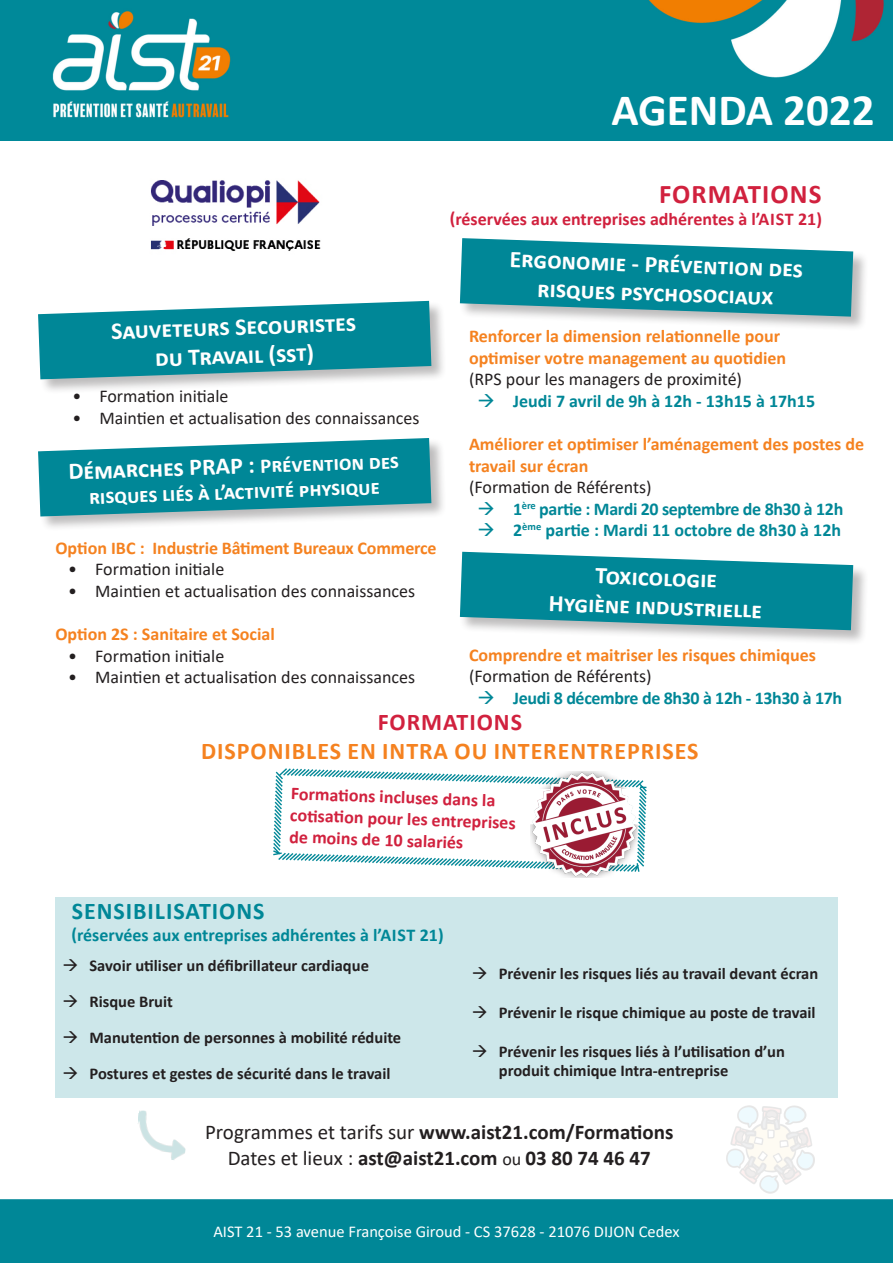
<style>
.page{position:relative;width:893px;height:1263px;background:#fff}
.page>*{position:absolute;margin:0;border:0;box-sizing:border-box;transform-origin:0 0}
.t1{font:700 45px "Calibri";color:#fff}
.t2{font:700 27px "Calibri";letter-spacing:.04em;color:#d1213e}
.t3{font:700 24px "Calibri";color:#fff}
.t4{font:700 24px/28.8px "Calibri";letter-spacing:.04em;color:#f58220;text-align:center}
.t5{font:700 24px "Calibri";letter-spacing:.04em;color:#008797}
.t6{font:700 21px "Calibri";color:#231f20}
.t7{font:700 21px "Calibri";color:#fff}
.t8{font:700 18px/21.6px "Calibri";color:#f58220}
.t9{font:18px "Calibri";color:#231f20}
.t10{font:700 18px/21.6px "Calibri";letter-spacing:.03em;color:#d1213e}
.t11{font:700 18px "Calibri";color:#008797}
.t12{font:700 18px "Calibri";letter-spacing:-.02em;color:#008797}
.t13{font:700 16.5px/19.5px "Calibri";color:#231f20}
.t14{font:16.5px "Calibri";color:#fff}
.s1{font-size:21px}
.s2{font-weight:400;color:#231f20}
.s3{color:#d1213e}
.s4{font-weight:400}
.s5{font-weight:400;font-size:18px}
</style>
<div class="page">
<img style="left:0;top:0;width:893px;height:140px">
<div style="left:38px;top:300px;width:408px;height:95px;background:#231f20;opacity:.3"></div>
<svg style="left:38px;top:300px;width:394px;height:80px;background:#2b99a6"></svg>
<div style="left:38px;top:437px;width:409px;height:95px;background:#231f20;opacity:.3"></div>
<svg style="left:38px;top:437px;width:394px;height:80px;background:#2c99a6"></svg>
<div style="left:459px;top:238px;width:410px;height:94px;background:#231f20;opacity:.3"></div>
<svg style="left:459px;top:238px;width:395px;height:79px;background:#2a98a5"></svg>
<div style="left:459px;top:551px;width:410px;height:95px;background:#231f20;opacity:.3"></div>
<svg style="left:459px;top:551px;width:395px;height:80px;background:#2c99a6"></svg>
<div style="left:55px;top:897px;width:782px;height:200px;background:#cde7ea"></div>
<div style="left:1px;top:1200px;width:891px;height:62px;background:#008797"></div>
<div style="left:0;top:1199px;width:893px;height:64px;border:2px solid #008797"></div>
<img style="left:727px;top:1106px;width:87px;height:87px">
<img style="left:138px;top:1110px;width:48px;height:50px">
<svg style="left:273px;top:768px;width:374px;height:104px"></svg>
<img style="left:531px;top:772px;width:106px;height:105px">
<img style="left:150px;top:180px;width:171px;height:71px">
<p class="t1" style="left:611px;top:79px;width:264px">AGENDA 2022</p>
<p class="t2" style="left:659px;top:175px;width:164px">FORMATIONS</p>
<p class="t10" style="left:450px;top:208px;width:374px">(réservées aux entreprises adhérentes à l’AIST 21)</p>
<p class="t3" style="left:111px;top:314px;width:246px;rotate:-2deg">Sauveteurs Secouristes</p>
<p class="t3" style="left:155px;top:341px;width:161px;rotate:-2deg">du Travail (sst)</p>
<p class="t9" style="left:72px;top:384px;width:158px">• Formation initiale</p>
<p class="t9" style="left:72px;top:406px;width:348px">• Maintien et actualisation des connaissances</p>
<p class="t3" style="left:68px;top:454px;width:332px;rotate:-2deg">Démarches PRAP : <span class="s1">Prévention des</span></p>
<p class="t7" style="left:89px;top:482px;width:292px;rotate:-2deg">risques liés à l’activité physique</p>
<p class="t8" style="left:55px;top:537px;width:383px">Option IBC : Industrie Bâtiment Bureaux Commerce</p>
<p class="t9" style="left:68px;top:557px;width:158px">• Formation initiale</p>
<p class="t9" style="left:68px;top:578px;width:348px">• Maintien et actualisation des connaissances</p>
<p class="t8" style="left:55px;top:623px;width:221px">Option 2S : Sanitaire et Social</p>
<p class="t9" style="left:68px;top:643px;width:158px">• Formation initiale</p>
<p class="t9" style="left:68px;top:665px;width:348px">• Maintien et actualisation des connaissances</p>
<p class="t3" style="left:510px;top:242px;width:295px;rotate:2deg">Ergonomie - Prévention des</p>
<p class="t3" style="left:538px;top:272px;width:238px;rotate:2deg">risques psychosociaux</p>
<p class="t8" style="left:469px;top:325px;width:319px">Renforcer la dimension relationnelle pour optimiser votre management au quotidien <span class="s2">(RPS pour les managers de proximité)</span></p>
<p class="t11" style="left:478px;top:388px;width:339px">→ Jeudi 7 avril de 9h à 12h - 13h15 à 17h15</p>
<p class="t8" style="left:469px;top:433px;width:397px">Améliorer et optimiser l’aménagement des postes de travail sur écran<br><span class="s2">(Formation de Référents)</span></p>
<p class="t12" style="left:478px;top:496px;width:367px">→ 1<sup>ère</sup> partie : Mardi 20 septembre de 8h30 à 12h</p>
<p class="t11" style="left:478px;top:518px;width:365px">→ 2<sup>ème</sup> partie : Mardi 11 octobre de 8h30 à 12h</p>
<p class="t3" style="left:596px;top:558px;width:123px;rotate:2deg">Toxicologie</p>
<p class="t3" style="left:549px;top:586px;width:215px;rotate:2deg">Hygiène industrielle</p>
<p class="t8" style="left:469px;top:644px;width:348px">Comprendre et maitriser les risques chimiques <span class="s2">(Formation de Référents)</span></p>
<p class="t12" style="left:478px;top:685px;width:366px">→ Jeudi 8 décembre de 8h30 à 12h - 13h30 à 17h</p>
<p class="t4" style="left:201px;top:708px;width:499px"><span class="s3">FORMATIONS<br></span>DISPONIBLES EN INTRA OU INTERENTREPRISES</p>
<p class="t10" style="left:291px;top:782px;width:228px;rotate:2deg">Formati ons incluses dans la coti sati on pour les entreprises de moins de 10 salariés</p>
<p class="t5" style="left:72px;top:894px;width:194px">SENSIBILISATIONS</p>
<p class="t11" style="left:71px;top:922px;width:374px">(réservées aux entreprises adhérentes à l’AIST 21)</p>
<p class="t13" style="left:89px;top:955px;width:281px">Savoir utiliser un défibrillateur cardiaque</p>
<p class="t13" style="left:89px;top:991px;width:85px">Risque Bruit</p>
<p class="t13" style="left:89px;top:1027px;width:313px">Manutention de personnes à mobilité réduite</p>
<p class="t13" style="left:89px;top:1063px;width:303px">Postures et gestes de sécurité dans le travail</p>
<p class="t13" style="left:499px;top:963px;width:321px">Prévenir les risques liés au travail devant écran</p>
<p class="t13" style="left:499px;top:1002px;width:318px">Prévenir le risque chimique au poste de travail</p>
<p class="t13" style="left:499px;top:1041px;width:288px">Prévenir les risques liés à l’utilisation d’un produit chimique Intra-entreprise</p>
<p class="t6" style="left:205px;top:1118px;width:470px"><span class="s4">Programmes et tarifs sur</span> www.aist21.com/Formations</p>
<p class="t6" style="left:228px;top:1143px;width:425px"><span class="s4">Dates et lieux :</span> ast@aist21.com <span class="s5">ou</span> 03 80 74 46 47</p>
<p class="t14" style="left:213px;top:1220px;width:468px">AIST 21 - 53 avenue Françoise Giroud - CS 37628 - 21076 DIJON Cedex</p>
</div>
